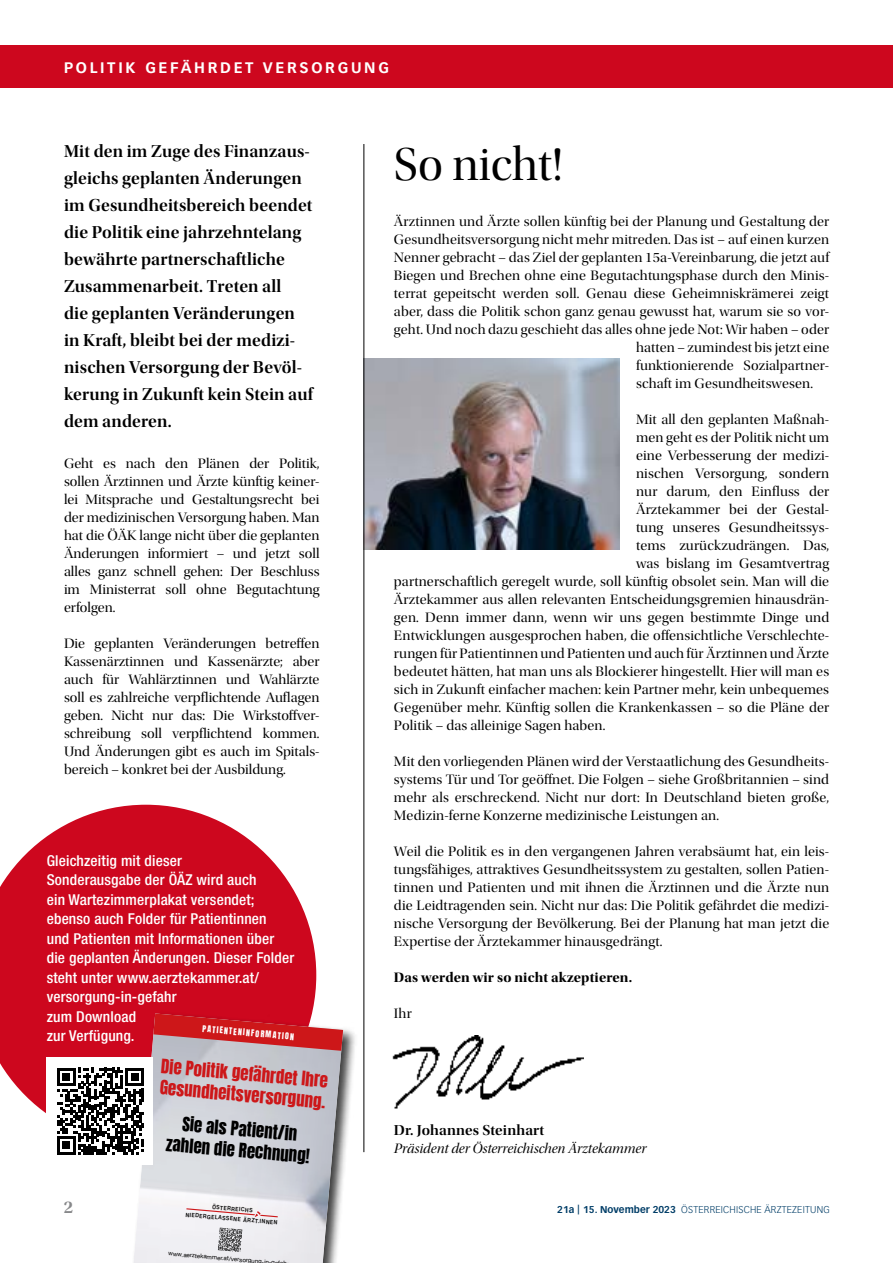
<style>
.page{position:relative;width:893px;height:1263px;background:#fff}
.page>*{position:absolute;margin:0;border:0;box-sizing:border-box;transform-origin:0 0}
.t1{font:48px "Utopia Std Disp";color:#000}
.t2{font:18px/27px "Utopia Std Semibold Disp";letter-spacing:.01em;color:#000}
.t3{font:18px "Utopia Std Semibold Subh";color:#87888a}
.t4{font:16.95px/21.3px "Anton";color:#cd1719}
.t5{font:16.95px/21.3px "Anton";color:#000;text-align:center}
.t6{font:500 condensed 15px/19.5px "Helvetica Neue LT Com";letter-spacing:.01em;color:#fff}
.t7{font:700 15px "Vectora LT Std";letter-spacing:.18em;color:#fff}
.t8{font:15px "Utopia Std Semibold Disp";letter-spacing:.01em;color:#000}
.t9{font:14.25px/18px "Utopia Std Disp";letter-spacing:.01em;color:#000;text-align:justify}
.t10{font:14.25px "Utopia Std Disp It";color:#000}
.t11{font:14.25px "Utopia Std Bold Disp";letter-spacing:.01em;color:#000}
.t12{font:300 9.75px "Vectora LT Std";letter-spacing:.02em;color:#003d67}
.t13{font:7.95px "Anton";color:#fff}
.t14{font:6.15px "Helvetica Neue LT Com";color:#000}
.t15{font:500 6px/10.1px "Core Sans E 55";color:#000;text-align:center}
.s1{font-weight:700}
</style>
<div class="page">
<svg style="left:0;top:805px;width:316px;height:308px;background:#d42b3e"></svg>
<div style="left:0;top:46px;width:893px;height:42px;background:#cd071e"></div>
<img style="left:364px;top:359px;width:255px;height:191px">
<img style="left:392px;top:1035px;width:191px;height:74px">
<hr style="left:363px;top:144px;width:1px;height:1008px;background:#000">
<div style="left:129px;top:1010px;width:228px;height:253px;background:#000;opacity:.75"></div>
<img style="left:133px;top:1013px;width:210px;height:250px">
<svg style="left:186px;top:1208px;width:92px;height:9px"></svg>
<svg style="left:218px;top:1228px;width:24px;height:24px"></svg>
<svg style="left:153px;top:1013px;width:190px;height:38px;background:#cc4a51"></svg>
<div style="left:47px;top:1057px;width:106px;height:108px;background:#fff"></div>
<svg style="left:57px;top:1068px;width:87px;height:86px"></svg>
<p class="t7" style="left:64px;top:59px;width:326px">POLITIK GEFÄHRDET VERSORGUNG</p>
<p class="t2" style="left:64px;top:138px;width:250px">Mit den im Zuge des Finanzaus&shy;gleichs geplanten Änderungen im Gesundheitsbereich beendet die Politik eine jahrzehntelang bewährte partnerschaftliche<br>Zusammenarbeit. Treten all<br>die geplanten Veränderungen in Kraft, bleibt bei der medizi&shy;nischen Versorgung der Bevöl&shy;kerung in Zukunft kein Stein auf dem anderen.</p>
<h1 class="t1" style="left:394px;top:139px;width:171px">So nicht!</h1>
<p class="t9" style="left:64px;top:455px;width:257px">Geht es nach den Plänen der Politik, sollen Ärztinnen und Ärzte künftig keiner&shy;lei Mitsprache und Gestaltungsrecht bei der medizinischen Versorgung haben. Man hat die ÖÄK lange nicht über die geplanten Änderungen informiert – und jetzt soll alles ganz schnell gehen: Der Beschluss im Ministerrat soll ohne Begutachtung erfolgen.</p>
<p class="t9" style="left:64px;top:635px;width:257px">Die geplanten Veränderungen betreffen Kassenärztinnen und Kassenärzte; aber auch für Wahlärztinnen und Wahlärzte soll es zahlreiche verpflichtende Auflagen geben. Nicht nur das: Die Wirkstoffver&shy;schreibung soll verpflichtend kommen.<br>Und Änderungen gibt es auch im Spitals&shy;bereich – konkret bei der Ausbildung.</p>
<p class="t9" style="left:394px;top:212px;width:437px">Ärztinnen und Ärzte sollen künftig bei der Planung und Gestaltung der</p>
<p class="t9" style="left:394px;top:230px;width:437px">Gesundheitsversorgung nicht mehr mitreden. Das ist – auf einen kurzen</p>
<p class="t9" style="left:394px;top:248px;width:437px">Nenner gebracht – das Ziel der geplanten 15a-Vereinbarung, die jetzt auf</p>
<p class="t9" style="left:394px;top:266px;width:437px">Biegen und Brechen ohne eine Begutachtungsphase durch den Minis-</p>
<p class="t9" style="left:394px;top:284px;width:437px">terrat gepeitscht werden soll. Genau diese Geheimniskrämerei zeigt</p>
<p class="t9" style="left:394px;top:302px;width:437px">aber, dass die Politik schon ganz genau gewusst hat, warum sie so vor-</p>
<p class="t9" style="left:394px;top:320px;width:437px">geht. Und noch dazu geschieht das alles ohne jede Not: Wir haben – oder</p>
<p class="t9" style="left:636px;top:338px;width:195px">hatten – zumindest bis jetzt eine</p>
<p class="t9" style="left:636px;top:356px;width:195px">funktionierende Sozialpartner-</p>
<p class="t9" style="left:636px;top:374px;width:179px">schaft im Gesundheitswesen.</p>
<p class="t9" style="left:636px;top:410px;width:195px">Mit all den geplanten Maßnah-</p>
<p class="t9" style="left:636px;top:428px;width:195px">men geht es der Politik nicht um</p>
<p class="t9" style="left:636px;top:446px;width:195px">eine Verbesserung der medizi-</p>
<p class="t9" style="left:636px;top:464px;width:195px">nischen Versorgung, sondern</p>
<p class="t9" style="left:636px;top:482px;width:195px">nur darum, den Einfluss der</p>
<p class="t9" style="left:636px;top:500px;width:195px">Ärztekammer bei der Gestal-</p>
<p class="t9" style="left:636px;top:518px;width:195px">tung unseres Gesundheitssys-</p>
<p class="t9" style="left:636px;top:536px;width:195px">tems zurückzudrängen. Das,</p>
<p class="t9" style="left:636px;top:554px;width:195px">was bislang im Gesamtvertrag</p>
<p class="t9" style="left:394px;top:572px;width:437px">partnerschaftlich geregelt wurde, soll künftig obsolet sein. Man will die</p>
<p class="t9" style="left:394px;top:590px;width:437px">Ärztekammer aus allen relevanten Entscheidungsgremien hinausdrän-</p>
<p class="t9" style="left:394px;top:608px;width:437px">gen. Denn immer dann, wenn wir uns gegen bestimmte Dinge und</p>
<p class="t9" style="left:394px;top:626px;width:437px">Entwicklungen ausgesprochen haben, die offensichtliche Verschlechte-</p>
<p class="t9" style="left:394px;top:644px;width:437px">rungen für Patientinnen und Patienten und auch für Ärztinnen und Ärzte</p>
<p class="t9" style="left:394px;top:662px;width:437px">bedeutet hätten, hat man uns als Blockierer hingestellt. Hier will man es</p>
<p class="t9" style="left:394px;top:680px;width:437px">sich in Zukunft einfacher machen: kein Partner mehr, kein unbequemes</p>
<p class="t9" style="left:394px;top:698px;width:437px">Gegenüber mehr. Künftig sollen die Krankenkassen – so die Pläne der</p>
<p class="t9" style="left:394px;top:716px;width:213px">Politik – das alleinige Sagen haben.</p>
<p class="t9" style="left:394px;top:752px;width:437px">Mit den vorliegenden Plänen wird der Verstaatlichung des Gesundheits&shy;systems Tür und Tor geöffnet. Die Folgen – siehe Großbritannien – sind mehr als erschreckend. Nicht nur dort: In Deutschland bieten große, Medizin-ferne Konzerne medizinische Leistungen an.</p>
<p class="t9" style="left:394px;top:842px;width:437px">Weil die Politik es in den vergangenen Jahren verabsäumt hat, ein leis&shy;tungsfähiges, attraktives Gesundheitssystem zu gestalten, sollen Patien&shy;tinnen und Patienten und mit ihnen die Ärztinnen und die Ärzte nun die Leidtragenden sein. Nicht nur das: Die Politik gefährdet die medizi&shy;nische Versorgung der Bevölkerung. Bei der Planung hat man jetzt die Expertise der Ärztekammer hinausgedrängt.</p>
<p class="t11" style="left:394px;top:969px;width:240px">Das werden wir so nicht akzeptieren.</p>
<p class="t9" style="left:394px;top:1004px;width:19px">Ihr</p>
<p class="t6" style="left:47px;top:850px;width:249px">Gleichzeitig mit dieser<br>Sonderausgabe der ÖÄZ wird auch<br>ein Wartezimmerplakat versendet; ebenso auch Folder für Patientinnen<br>und Patienten mit Informationen über die geplanten Änderungen. Dieser Folder steht unter www.aerztekammer.at/ versorgung-in-gefahr<br>zum Download<br>zur Verfügung.</p>
<p class="t13" style="left:203px;top:1024px;width:93px;rotate:5deg">PATIENTENINFORMATION</p>
<p class="t4" style="left:162px;top:1056px;width:169px;rotate:5deg">Die Politik gefährdet Ihre<br>Gesundheitsversorgung.</p>
<p class="t5" style="left:169px;top:1113px;width:145px;rotate:5deg">Sie als Patient/in zahlen die Rechnung!</p>
<p class="t15" style="left:187px;top:1199px;width:94px;rotate:5deg">ÖSTERREICHS<br>NIEDERGELASSENE ÄRZT.INNEN</p>
<p class="t14" style="left:169px;top:1249px;width:114px;rotate:5deg">www.aerztekammer.at/versorgung-in- f</p>
<p class="t8" style="left:394px;top:1121px;width:152px">Dr. Johannes Steinhart</p>
<p class="t10" style="left:394px;top:1140px;width:254px">Präsident der Österreichischen Ärztekammer</p>
<p class="t3" style="left:64px;top:1197px;width:11px">2</p>
<p class="t12" style="left:557px;top:1204px;width:274px"><span class="s1">21a | 15. November 2023</span> ÖSTERREICHISCHE ÄRZTEZEITUNG</p>
</div>
